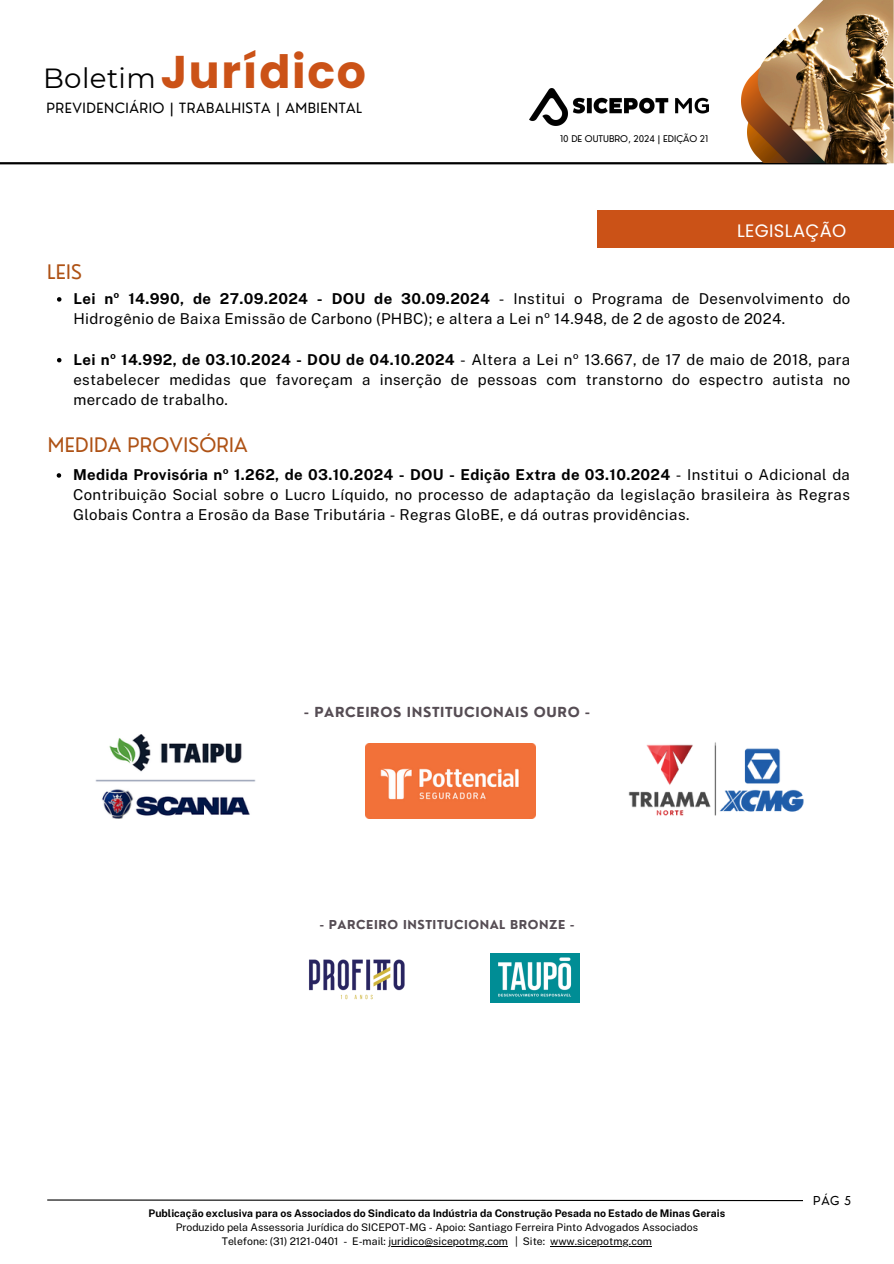
<style>
.page{position:relative;width:894px;height:1264px;background:#fff}
.page>*{position:absolute;margin:0;border:0;box-sizing:border-box;transform-origin:0 0}
.t1{font:700 45.75px "Poppins";letter-spacing:.04em;color:#cb5217}
.t2{font:27.6px "Montserrat";letter-spacing:.015em;color:#000}
.t3{font:19.5px "Nourd";letter-spacing:.01em;color:#ae5215}
.t4{font:18px "Poppins";letter-spacing:.02em;color:#fff}
.t5{font:15px/20.2px "Public Sans";letter-spacing:.02em;color:#000;text-align:justify}
.t6{font:13.8px "Nourd";letter-spacing:.04em;color:#000}
.t7{font:700 13.5px "Nourd";letter-spacing:.045em;color:#564d54}
.t8{font:700 12px "Nourd";letter-spacing:.045em;color:#564d54}
.t9{font:12px "Nourd";color:#000}
.t10{font:10.5px "Public Sans";color:#000}
.t11{font:700 10.5px "Public Sans";color:#000}
.t12{font:9px "Nourd";color:#000}
.s1{font-weight:700}
</style>
<div class="page">
<hr style="left:0;top:162px;width:886px;height:2px;background:#000">
<img style="left:529px;top:88px;width:179px;height:37px">
<img style="left:741px;top:70px;width:16px;height:93px">
<img style="left:757px;top:0;width:136px;height:163px">
<hr style="left:388px;top:1245px;width:120px;height:1px;background:#000">
<hr style="left:550px;top:1245px;width:101px;height:1px;background:#000">
<svg style="left:47px;top:1199px;width:756px;height:2px;background:#717171"></svg>
<svg style="left:57px;top:297px;width:4px;height:4px"></svg>
<svg style="left:57px;top:358px;width:4px;height:4px"></svg>
<div style="left:597px;top:210px;width:296px;height:38px;background:#cb5217"></div>
<img style="left:95px;top:735px;width:161px;height:83px">
<img style="left:365px;top:743px;width:170px;height:75px">
<img style="left:628px;top:742px;width:176px;height:74px">
<img style="left:309px;top:959px;width:96px;height:41px">
<img style="left:490px;top:953px;width:89px;height:49px">
<svg style="left:57px;top:473px;width:4px;height:4px"></svg>
<p class="t1" style="left:161px;top:40px;width:207px">Jurídico</p>
<h4 class="t6" style="left:46px;top:99px;width:317px">PREVIDENCIÁRIO | TRABALHISTA | AMBIENTAL</h4>
<p class="t2" style="left:43px;top:61px;width:114px">Boletim</p>
<p class="t3" style="left:47px;top:260px;width:36px">LEIS</p>
<p class="t12" style="left:560px;top:133px;width:149px">10 DE OUTUBRO, 2024 | EDIÇÃO 21</p>
<p class="t4" style="left:736px;top:218px;width:111px">LEGISLAÇÃO</p>
<p class="t5" style="left:73px;top:288px;width:778px"><span class="s1">Lei nº 14.990, de 27.09.2024 - DOU de 30.09.2024</span> - Institui o Programa de Desenvolvimento do<br>Hidrogênio de Baixa Emissão de Carbono (PHBC); e altera a Lei nº 14.948, de 2 de agosto de 2024.</p>
<p class="t5" style="left:73px;top:349px;width:778px"><span class="s1">Lei nº 14.992, de 03.10.2024 - DOU de 04.10.2024</span> - Altera a Lei nº 13.667, de 17 de maio de 2018, para estabelecer medidas que favoreçam a inserção de pessoas com transtorno do espectro autista no mercado de trabalho.</p>
<h3 class="t3" style="left:48px;top:432px;width:201px">MEDIDA PROVISÓRIA</h3>
<p class="t5" style="left:73px;top:464px;width:778px"><span class="s1">Medida Provisória nº 1.262, de 03.10.2024 - DOU - Edição Extra de 03.10.2024</span> - Institui o Adicional da Contribuição Social sobre o Lucro Líquido, no processo de adaptação da legislação brasileira às Regras Globais Contra a Erosão da Base Tributária - Regras GloBE, e dá outras providências.</p>
<p class="t7" style="left:304px;top:703px;width:287px">- PARCEIROS INSTITUCIONAIS OURO -</p>
<p class="t8" style="left:320px;top:917px;width:256px">- PARCEIRO INSTITUCIONAL BRONZE -</p>
<h3 class="t11" style="left:148px;top:1206px;width:578px">Publicação exclusiva para os Associados do Sindicato da Indústria da Construção Pesada no Estado de Minas Gerais</h3>
<p class="t10" style="left:176px;top:1220px;width:523px">Produzido pela Assessoria Jurídica do SICEPOT-MG - Apoio: Santiago Ferreira Pinto Advogados Associados</p>
<p class="t10" style="left:222px;top:1234px;width:325px">Telefone: (31) 2121-0401 - E-mail: juridico@sicepotmg.com | Site:</p>
<p class="t10" style="left:550px;top:1234px;width:103px">www.sicepotmg.com</p>
<h3 class="t9" style="left:813px;top:1192px;width:39px">PÁG 5</h3>
</div>
